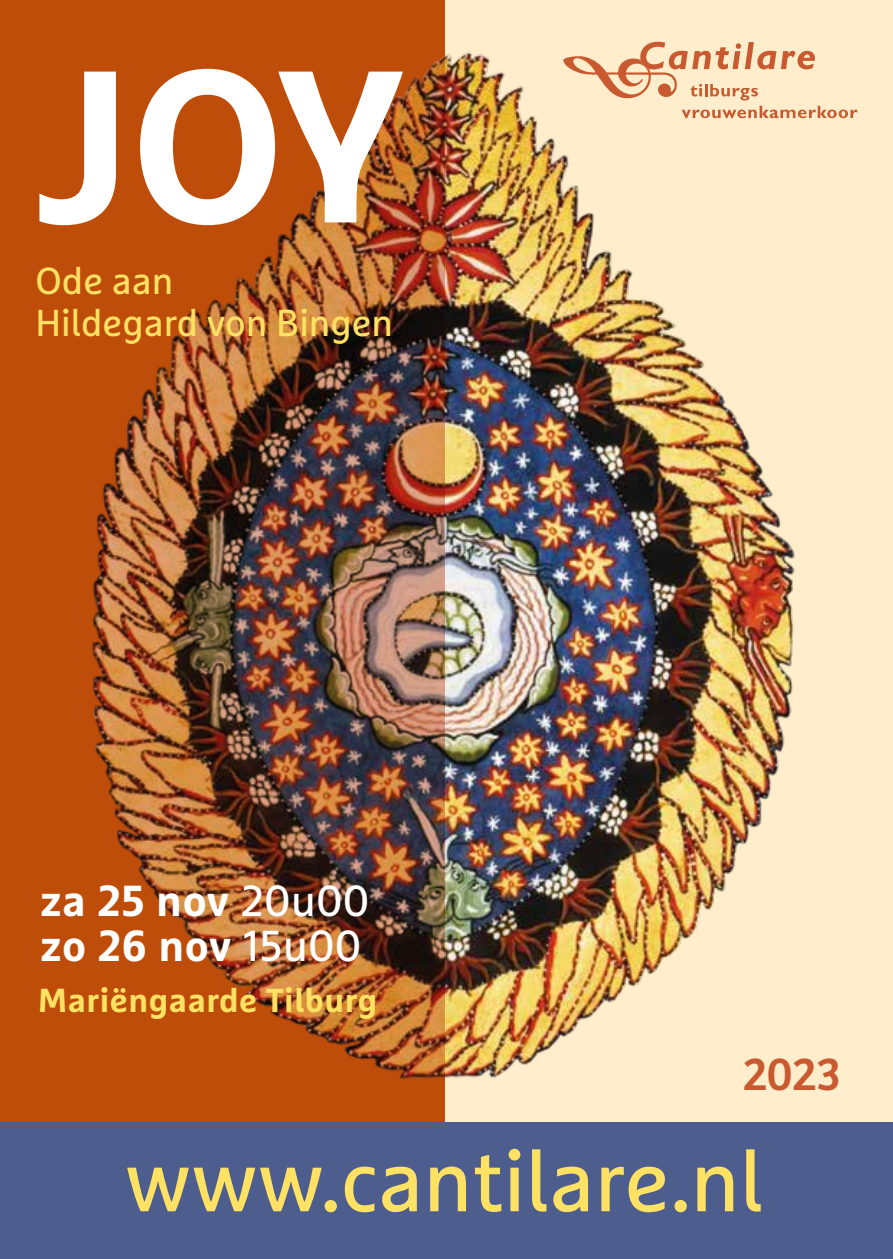
<style>
.page{position:relative;width:893px;height:1259px;background:#fff}
.page>*{position:absolute;margin:0;border:0;box-sizing:border-box;transform-origin:0 0}
.t1{font:700 216px "Marselis OT";color:#fff}
.t2{font:85.5px "Marselis OT";color:#ffe163}
.t3{font:48px "Bree";color:#c95a30}
.t4{font:700 43.5px/45px "Marselis OT";letter-spacing:.015em;color:#fff}
.t5{font:37.5px/42px "Marselis OT";color:#ffe163}
.t6{font:700 33.3px "Marselis OT";letter-spacing:.015em;color:#ffe163}
.s1{font-weight:400}
</style>
<div class="page">
<div style="left:445px;top:0;width:448px;height:1259px;background:#ffedcc"></div>
<img style="left:445px;top:41px;width:376px;height:1037px">
<img style="left:0;top:0;width:445px;height:1122px">
<div style="left:0;top:1122px;width:893px;height:137px;background:#4d5d8d"></div>
<svg style="left:563px;top:42px;width:252px;height:58px"></svg>
<svg style="left:682px;top:106px;width:152px;height:12px"></svg>
<svg style="left:827px;top:110px;width:10px;height:8px"></svg>
<div style="left:839px;top:110px;width:9px;height:8px;background:#c95a30;border-radius:50%"></div>
<svg style="left:841px;top:110px;width:16px;height:8px"></svg>
<h1 class="t1" style="left:36px;top:12px;width:370px">JOY</h1>
<p class="t5" style="left:36px;top:259px;width:359px">Ode aan<br>Hildegard von Bingen</p>
<p class="t4" style="left:41px;top:878px;width:330px">za 25 nov <span class="s1">20u00 </span>zo 26 nov <span class="s1">15u00</span></p>
<p class="t6" style="left:38px;top:979px;width:341px">Mariëngaarde Tilburg</p>
<p class="t3" style="left:743px;top:1045px;width:100px">2023</p>
<h2 class="t2" style="left:125px;top:1129px;width:640px">www.cantilare.nl</h2>
</div>
